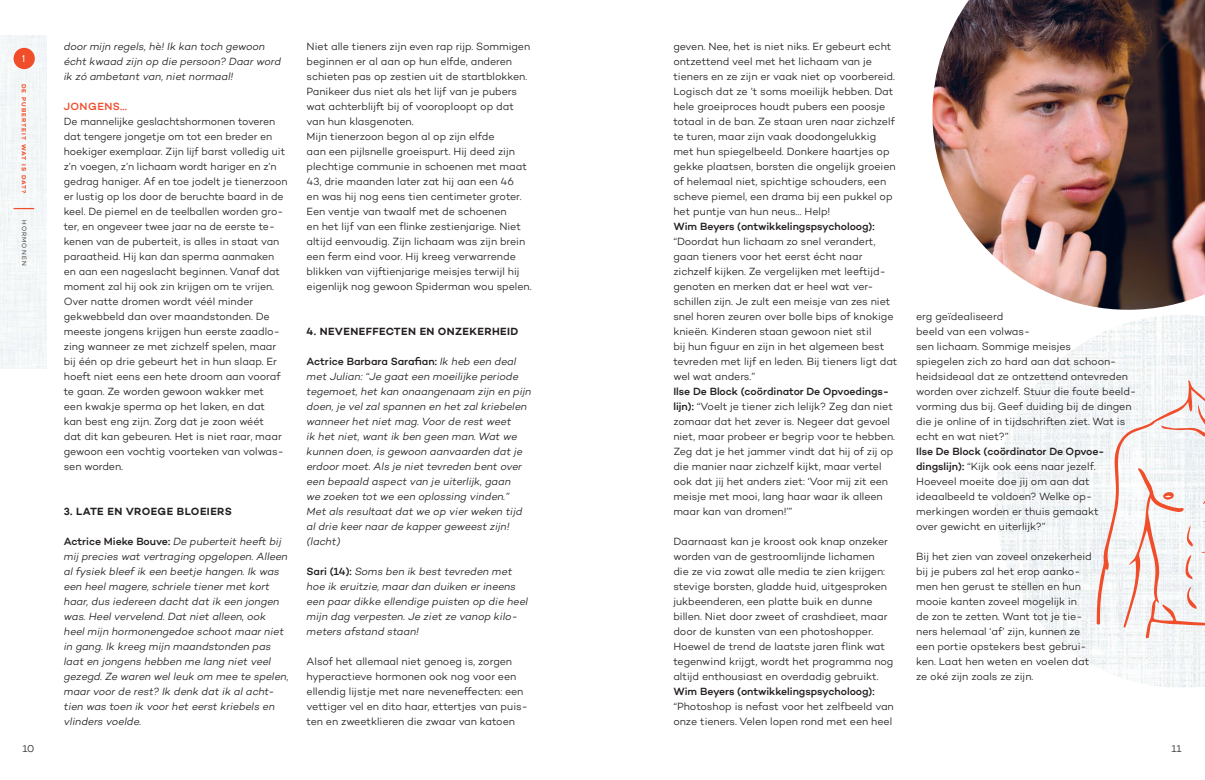
<style>
.page{position:relative;width:1205px;height:780px;background:#fff}
.page>*{position:absolute;margin:0;border:0;box-sizing:border-box;transform-origin:0 0}
.Body{font:300 10.62px/15px "Campton";letter-spacing:-.005em;color:#231f20}
.Body-2{font:italic 300 10.62px/15px "Campton";letter-spacing:-.005em;color:#231f20}
.TSS_1{font:600 10.62px "Campton";letter-spacing:.04em;color:#231f20}
.TSS_2{font:500 10.62px "Campton";letter-spacing:.04em;color:#f04d2b}
.t1{font:300 10px "Campton";color:#231f20}
.t2{font:10px "Cervo";color:#fff}
.t3{font:600 6.25px "Campton";letter-spacing:.17em;color:#f04d2b}
.Lopende_titel_2{font:300 6.25px "Campton";color:#231f20}
.s1{font-style:normal}
.s2{font-weight:500;font-style:normal}
.s3{font-weight:500}
</style>
<div class="page">
<div style="left:0;top:35px;width:46px;height:334px;background:#f3f7f7"></div>
<div style="left:14px;top:48px;width:21px;height:21px;background:#f04d2b;border-radius:50%"></div>
<svg style="left:14px;top:208px;width:20px;height:1px"></svg>
<img style="left:995px;top:315px;width:210px;height:372px">
<img style="left:932px;top:0;width:273px;height:310px">
<svg style="left:1096px;top:379px;width:109px;height:259px"></svg>
<p class="t2" style="left:22px;top:53px;width:4px">1</p>
<p class="t3" style="left:28px;top:84px;width:111px;rotate:90deg">DE PUBERTEIT WAT IS DAT?</p>
<p class="Lopende_titel_2" style="left:28px;top:220px;width:46px;rotate:90deg">Ho rmonen</p>
<p class="Body-2" style="left:64px;top:38px;width:219px">door mijn regels, h<span class="s1">è</span>! Ik kan toch gewoon écht kwaad zijn op die persoon? Daar word ik zó ambetant van, niet normaal!</p>
<p class="TSS_2" style="left:64px;top:99px;width:65px">JONGENS…</p>
<p class="Body" style="left:64px;top:113px;width:225px">De mannelijke geslachtshormonen toveren dat tengere jongetje om tot een breder en hoekiger exemplaar. Zijn lijf barst volledig uit z’n voegen, z’n lichaam wordt hariger en z’n gedrag haniger. Af en toe jodelt je tienerzoon er lustig op los door de beruchte baard in de keel. De piemel en de teelballen worden gro&shy;ter, en ongeveer twee jaar na de eerste te&shy;kenen van de puberteit, is alles in staat van paraatheid. Hij kan dan sperma aanmaken en aan een nageslacht beginnen. Vanaf dat moment zal hij ook zin krijgen om te vrijen.</p>
<p class="Body" style="left:64px;top:293px;width:221px">Over natte dromen wordt véél minder gekwebbeld dan over maandstonden. De meeste jongens krijgen hun eerste zaadlo&shy;zing wanneer ze met zichzelf spelen, maar bij één op drie gebeurt het in hun slaap. Er hoeft niet eens een hete droom aan vooraf te gaan. Ze worden gewoon wakker met een kwakje sperma op het laken, en dat kan best eng zijn. Zorg dat je zoon wéét dat dit kan gebeuren. Het is niet raar, maar gewoon een vochtig voorteken van volwas&shy;sen worden.</p>
<p class="TSS_1" style="left:64px;top:504px;width:170px">3. LATE EN VROEGE BLOEIERS</p>
<p class="Body-2" style="left:64px;top:533px;width:227px"><span class="s2">Actrice Mieke Bouve:</span> De puberteit heeft bij mij precies wat vertraging opgelopen. Alleen al fysiek bleef ik een beetje hangen. Ik was een heel magere, schriele tiener met kort haar, dus iedereen dacht dat ik een jongen was. Heel vervelend. Dat niet alleen, ook heel mijn hormonengedoe schoot maar niet in gang. Ik kreeg mijn maandstonden pas laat en jongens hebben me lang niet veel gezegd. Ze waren wel leuk om mee te spelen, maar voor de rest? Ik denk dat ik al acht&shy;tien was toen ik voor het eerst kriebels en vlinders voelde.</p>
<p class="Body" style="left:306px;top:38px;width:225px">Niet alle tieners zijn even rap rijp. Sommigen beginnen er al aan op hun elfde, anderen schieten pas op zestien uit de startblokken.<br>Panikeer dus niet als het lijf van je pubers wat achterblijft bij of vooroploopt op dat van hun klasgenoten.</p>
<p class="Body" style="left:306px;top:128px;width:227px">Mijn tienerzoon begon al op zijn elfde<br>aan een pijlsnelle groeispurt. Hij deed zijn plechtige communie in schoenen met maat 43, drie maanden later zat hij aan een 46<br>en was hij nog eens tien centimeter groter.<br>Een ventje van twaalf met de schoenen<br>en het lijf van een flinke zestienjarige. Niet altijd eenvoudig. Zijn lichaam was zijn brein een ferm eind voor. Hij kreeg verwarrende blikken van vijftienjarige meisjes terwijl hij eigenlijk nog gewoon Spiderman wou spelen.</p>
<p class="TSS_1" style="left:306px;top:324px;width:213px">4. NEVENEFFECTEN EN ONZEKERHEID</p>
<p class="Body-2" style="left:306px;top:353px;width:226px"><span class="s2">Actrice Barbara Sarafian:</span> Ik heb een deal met Julian: “Je gaat een moeilijke periode tegemoet, het kan onaangenaam zijn en pijn doen, je vel zal spannen en het zal kriebelen wanneer het niet mag. Voor de rest weet<br>ik het niet, want ik ben geen man. Wat we kunnen doen, is gewoon aanvaarden dat je erdoor moet. Als je niet tevreden bent over een bepaald aspect van je uiterlijk, gaan<br>we zoeken tot we een oplossing vinden.” Met als resultaat dat we op vier weken tijd al drie keer naar de kapper geweest zijn! (lacht)</p>
<p class="Body-2" style="left:306px;top:563px;width:223px"><span class="s2">Sari (14):</span> Soms ben ik best tevreden met hoe ik eruitzie, maar dan duiken er ineens een paar dikke ellendige puisten op die heel mijn dag verpesten. Je ziet ze vanop kilo&shy;meters afstand staan!</p>
<p class="Body" style="left:306px;top:653px;width:223px">Alsof het allemaal niet genoeg is, zorgen hyperactieve hormonen ook nog voor een ellendig lijstje met nare neveneffecten: een vettiger vel en dito haar, ettertjes van puis&shy;ten en zweetklieren die zwaar van katoen</p>
<p class="Body" style="left:673px;top:38px;width:224px">geven. Nee, het is niet niks. Er gebeurt echt ontzettend veel met het lichaam van je tieners en ze zijn er vaak niet op voorbereid.<br>Logisch dat ze ’t soms moeilijk hebben. Dat hele groeiproces houdt pubers een poosje totaal in de ban. Ze staan uren naar zichzelf te turen, maar zijn vaak doodongelukkig met hun spiegelbeeld. Donkere haartjes op gekke plaatsen, borsten die ongelijk groeien of helemaal niet, spichtige schouders, een scheve piemel, een drama bij een pukkel op het puntje van hun neus… Help!</p>
<p class="Body" style="left:673px;top:218px;width:226px"><span class="s3">Wim Beyers (ontwikkelingspsycholoog): </span>“Doordat hun lichaam zo snel verandert, gaan tieners voor het eerst écht naar zichzelf kijken. Ze vergelijken met leeftijd&shy;genoten en merken dat er heel wat ver&shy;schillen zijn. Je zult een meisje van zes niet snel horen zeuren over bolle bips of knokige knieën. Kinderen staan gewoon niet stil<br>bij hun figuur en zijn in het algemeen best tevreden met lijf en leden. Bij tieners ligt dat wel wat anders.”</p>
<p class="Body" style="left:673px;top:383px;width:223px"><span class="s3">Ilse De Block (coördinator De Opvoedings&shy;lijn):</span> “Voelt je tiener zich lelijk? Zeg dan niet zomaar dat het zever is. Negeer dat gevoel niet, maar probeer er begrip voor te hebben.<br>Zeg dat je het jammer vindt dat hij of zij op die manier naar zichzelf kijkt, maar vertel ook dat jij het anders ziet: ‘Voor mij zit een meisje met mooi, lang haar waar ik alleen maar kan van dromen!’”</p>
<p class="Body" style="left:673px;top:533px;width:222px">Daarnaast kan je kroost ook knap onzeker worden van de gestroomlijnde lichamen<br>die ze via zowat alle media te zien krijgen: stevige borsten, gladde huid, uitgesproken jukbeenderen, een platte buik en dunne billen. Niet door zweet of crashdieet, maar door de kunsten van een photoshopper.<br>Hoewel de trend de laatste jaren flink wat tegenwind krijgt, wordt het programma nog altijd enthousiast en overdadig gebruikt.</p>
<p class="Body" style="left:673px;top:683px;width:222px"><span class="s3">Wim Beyers (ontwikkelingspsycholoog): </span>“Photoshop is nefast voor het zelfbeeld van onze tieners. Velen lopen rond met een heel</p>
<p class="Body" style="left:916px;top:308px;width:221px">erg geïdealiseerd<br>beeld van een volwas-<br>sen lichaam. Sommige meisjes<br>spiegelen zich zo hard aan dat schoon&shy;heidsideaal dat ze ontzettend ontevreden worden over zichzelf. Stuur die foute beeld&shy;vorming dus bij. Geef duiding bij de dingen die je online of in tijdschriften ziet. Wat is echt en wat niet?”</p>
<p class="Body" style="left:916px;top:443px;width:190px"><span class="s3">Ilse De Block (coördinator De Opvoe&shy;dingslijn):</span> “Kijk ook eens naar jezelf.<br>Hoeveel moeite doe jij om aan dat ideaalbeeld te voldoen? Welke op&shy;merkingen worden er thuis gemaakt over gewicht en uiterlijk?”</p>
<p class="Body" style="left:916px;top:548px;width:177px">Bij het zien van zoveel onzekerheid bij je pubers zal het erop aanko&shy;men hen gerust te stellen en hun mooie kanten zoveel mogelijk in de zon te zetten. Want tot je tie&shy;ners helemaal ‘af’ zijn, kunnen ze een portie opstekers best gebrui&shy;ken. Laat hen weten en voelen dat ze oké zijn zoals ze zijn.</p>
<p class="t1" style="left:22px;top:742px;width:13px">10</p>
<p class="t1" style="left:1171px;top:742px;width:12px">11</p>
</div>
